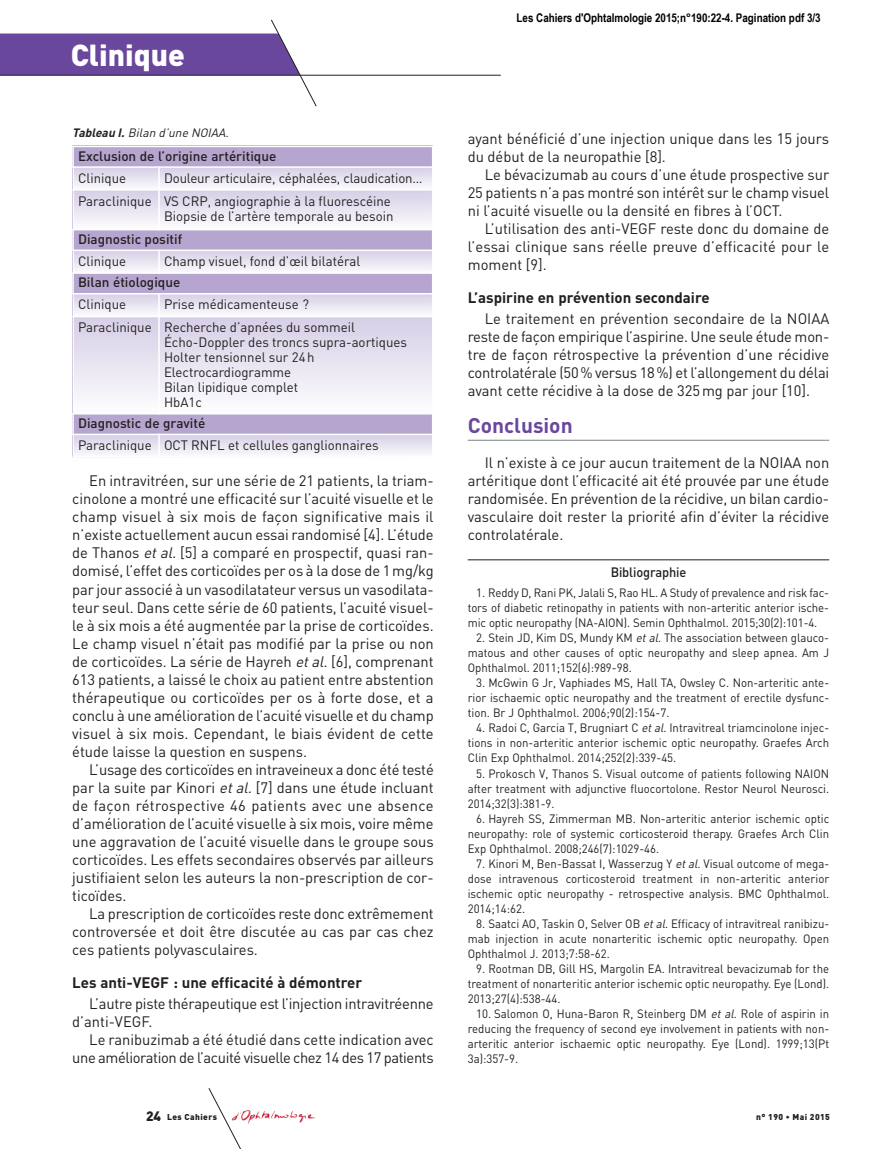
<style>
.page{position:relative;width:893px;height:1149px;background:#fff}
.page>*{position:absolute;margin:0;border:0;box-sizing:border-box;transform-origin:0 0}
.t1{font:900 30px "DIN";color:#fff}
.t2{font:700 21px "DIN";color:#69479c}
.t3{font:15px/18px "DIN";color:#231f20;text-align:justify}
.t4{font:15px/18px "DIN";letter-spacing:-.025em;color:#231f20;text-align:right}
.t5{font:700 15px "DIN";color:#231f20}
.t6{font:13.5px/15px "DIN";color:#231f20}
.t7{font:500 13.5px "DIN";color:#231f20}
.t8{font:500 13.5px "DIN";color:#231f20;scale:.95 1}
.t9{font:12px/15px "DIN";color:#231f20;text-align:justify;scale:.95 1}
.t10{font:700 12px "Arial Narrow";color:#000}
.t11{font:italic 12px "DIN";color:#231f20}
.t12{font:900 8.4px "DIN";letter-spacing:.05em;color:#231f20}
.s1{font-weight:700}
.s2{font-style:italic}
.s3{font-size:13.5px}
</style>
<div class="page">
<hr style="left:0;top:75px;width:501px;height:1px;background:#231f20">
<svg style="left:0;top:20px;width:317px;height:87px"></svg>
<img style="left:254px;top:1111px;width:62px;height:12px">
<svg style="left:208px;top:1088px;width:46px;height:60px"></svg>
<hr style="left:468px;top:440px;width:361px;height:1px;background:#808285">
<hr style="left:468px;top:559px;width:361px;height:1px;background:#231f20">
<div style="left:72px;top:146px;width:361px;height:21px;background:#b5a5cf"></div>
<svg style="left:74px;top:168px;width:84px;height:18px"></svg>
<svg style="left:160px;top:168px;width:272px;height:18px"></svg>
<div style="left:74px;top:190px;width:84px;height:39px;background:linear-gradient(to bottom,#d6cee7,#fcfbfc)"></div>
<div style="left:160px;top:190px;width:272px;height:39px;background:linear-gradient(to bottom,#d6cee7,#fcfbfc)"></div>
<div style="left:72px;top:229px;width:361px;height:21px;background:#b5a5cf"></div>
<svg style="left:74px;top:251px;width:84px;height:19px"></svg>
<svg style="left:160px;top:251px;width:272px;height:19px"></svg>
<div style="left:72px;top:273px;width:361px;height:20px;background:#b5a5cf"></div>
<div style="left:74px;top:294px;width:84px;height:22px;background:linear-gradient(to bottom,#d7d0e7,#f8f7fb)"></div>
<div style="left:160px;top:294px;width:272px;height:22px;background:linear-gradient(to bottom,#d7d0e7,#f8f7fb)"></div>
<div style="left:74px;top:317px;width:84px;height:96px;background:linear-gradient(to bottom,#d5cee6,#fdfcfd)"></div>
<div style="left:160px;top:317px;width:272px;height:96px;background:linear-gradient(to bottom,#d5cee6,#fdfcfd)"></div>
<div style="left:72px;top:413px;width:361px;height:21px;background:#b5a5cf"></div>
<svg style="left:74px;top:435px;width:84px;height:19px"></svg>
<svg style="left:160px;top:435px;width:272px;height:19px"></svg>
<hr style="left:72px;top:146px;width:2px;height:312px;background:#fff">
<hr style="left:432px;top:146px;width:1px;height:312px;background:#fff">
<hr style="left:72px;top:146px;width:361px;height:1px;background:#fff">
<hr style="left:72px;top:166px;width:361px;height:2px;background:#fff">
<hr style="left:72px;top:229px;width:361px;height:1px;background:#fff">
<hr style="left:72px;top:249px;width:361px;height:2px;background:#fff">
<hr style="left:72px;top:272px;width:361px;height:2px;background:#fff">
<hr style="left:72px;top:413px;width:361px;height:1px;background:#fff">
<hr style="left:72px;top:433px;width:361px;height:2px;background:#fff">
<h1 class="t1" style="left:71px;top:35px;width:116px">Clinique</h1>
<p class="t11" style="left:72px;top:125px;width:161px"><span class="s1">Tableau I.</span> Bilan d’une NOIAA.</p>
<p class="t7" style="left:78px;top:147px;width:200px">Exclusion de l’origine artéritique</p>
<p class="t6" style="left:78px;top:170px;width:50px">Clinique</p>
<p class="t6" style="left:78px;top:166px;width:346px;line-height:22.8px;text-indent:86px">Douleur articulaire, céphalées, claudication…<br>Paraclinique VS CRP, angiographie à la fluorescéine</p>
<p class="t6" style="left:164px;top:208px;width:231px">Biopsie de l’artère temporale au besoin</p>
<p class="t7" style="left:78px;top:230px;width:106px">Diagnostic positif</p>
<p class="t6" style="left:78px;top:253px;width:50px">Clinique</p>
<p class="t6" style="left:164px;top:253px;width:198px">Champ visuel, fond d’œil bilatéral</p>
<p class="t7" style="left:78px;top:274px;width:104px">Bilan étiologique</p>
<p class="t6" style="left:78px;top:297px;width:50px">Clinique</p>
<p class="t6" style="left:78px;top:293px;width:278px;line-height:22.8px;text-indent:86px">Prise médicamenteuse ?<br>Paraclinique Recherche d’apnées du sommeil</p>
<p class="t6" style="left:164px;top:334px;width:245px">Écho-Doppler des troncs supra-aortiques<br>Holter tensionnel sur 24 h<br>Electrocardiogramme<br>Bilan lipidique complet<br>HbA1c</p>
<p class="t7" style="left:78px;top:414px;width:129px">Diagnostic de gravité</p>
<p class="t6" style="left:78px;top:437px;width:302px">Paraclinique OCT RNFL et cellules ganglionnaires</p>
<p class="t3" style="left:72px;top:471px;width:363px;text-indent:17px">En intravitréen, sur une série de 21 patients, la triam&shy;cinolone a montré une efficacité sur l’acuité visuelle et le champ visuel à six mois de façon significative mais il n’existe actuellement aucun essai randomisé [4]. L’étude de Thanos <span class="s2">etal.</span>[5] a comparé en prospectif, quasi ran&shy;domisé, l’effet des corticoïdes per os à la dose de 1 mg/kg par jour associé à un vasodilatateur versus un vasodilata - teur seul. Dans cette série de 60 patients, l’acuité visuel - le à six mois a été augmentée par la prise de corticoïdes.<br>Le champ visuel n’était pas modifié par la prise ou non de corticoïdes. La série de Hayreh <span class="s2">etal.</span>[6], comprenant 613 patients, a laissé le choix au patient entre abstention thérapeutique ou corticoïdes per os à forte dose, et a conclu à une amélioration de l’acuité visuelle et du champ visuel à six mois. Cependant, le biais évident de cette étude laisse la question en suspens.</p>
<p class="t3" style="left:72px;top:759px;width:363px;text-indent:17px">L’usage des corticoïdes en intraveineux a donc été testé par la suite par Kinori <span class="s2">etal.</span>[7] dans une étude incluant de façon rétrospective 46 patients avec une absence d’amélioration de l’acuité visuelle à six mois, voire même une aggravation de l’acuité visuelle dans le groupe sous corticoïdes. Les effets secondaires observés par ailleurs justifiaient selon les auteurs la non-prescription de cor&shy;ticoïdes.</p>
<p class="t3" style="left:72px;top:903px;width:363px;text-indent:17px">La prescription de corticoïdes reste donc extrêmement controversée et doit être discutée au cas par cas chez ces patients polyvasculaires.</p>
<p class="t5" style="left:72px;top:972px;width:292px">Les anti-VEGF : une efficacité à démontrer</p>
<p class="t3" style="left:72px;top:993px;width:363px;text-indent:17px">L’autre piste thérapeutique est l’injection intravitréenne d’anti-VEGF.</p>
<p class="t4" style="left:72px;top:1029px;width:363px">Le ranibuzimab a été étudié dans cette indication avec une amélioration de l’acuité visuelle chez 14 des 17 patients</p>
<p class="t10" style="left:517px;top:10px;width:306px">Les Cahiers d'Ophtalmologie 2015;n°190:22-4. Pagination pdf 3/3</p>
<p class="t3" style="left:468px;top:129px;width:363px">ayant bénéficié d’une injection unique dans les 15 jours du début de la neuropathie [8].</p>
<p class="t3" style="left:468px;top:165px;width:363px;text-indent:17px">Le bévacizumab au cours d’une étude prospective sur 25 patients n’a pas montré son intérêt sur le champ visuel ni l’acuité visuelle ou la densité en fibres à l’OCT.</p>
<p class="t3" style="left:468px;top:219px;width:363px;text-indent:17px">L’utilisation des anti-VEGF reste donc du domaine de l’essai clinique sans réelle preuve d’efficacité pour le moment [9].</p>
<p class="t5" style="left:468px;top:288px;width:243px">L’aspirine en prévention secondaire</p>
<p class="t3" style="left:468px;top:309px;width:363px;text-indent:17px">Le traitement en prévention secondaire de la NOIAA reste de façon empirique l’aspirine. Une seule étude mon&shy;tre de façon rétrospective la prévention d’une récidive controlatérale (50% versus 18%) et l’allongement du délai avant cette récidive à la dose de 325 mg par jour [10].</p>
<h2 class="t2" style="left:468px;top:411px;width:106px">Conclusion</h2>
<p class="t3" style="left:468px;top:453px;width:363px;text-indent:17px">Il n’existe à ce jour aucun traitement de la NOIAA non artéritique dont l’efficacité ait été prouvée par une étude randomisée. En prévention de la récidive, un bilan cardio - vasculaire doit rester la priorité afin d’éviter la récidive controlatérale.</p>
<p class="t8" style="left:611px;top:563px;width:81px">Bibliographie</p>
<p class="t9" style="left:468px;top:585px;width:382px;text-indent:9px">1. Reddy D, Rani PK, Jalali S, Rao HL. A Study of prevalence and risk fac&shy;tors of diabetic retinopathy in patients with non-arteritic anterior ische&shy;mic optic neuropathy (NA-AION). Semin Ophthalmol. 2015;30(2):101-4.</p>
<p class="t9" style="left:468px;top:630px;width:382px;text-indent:9px">2. Stein JD, Kim DS, Mundy KM <span class="s2">etal</span>. The association between glauco&shy;matous and other causes of optic neuropathy and sleep apnea. Am J Ophthalmol. 2011;152(6):989-98.</p>
<p class="t9" style="left:468px;top:675px;width:382px;text-indent:9px">3. McGwin G Jr, Vaphiades MS, Hall TA, Owsley C. Non-arteritic ante&shy;rior ischaemic optic neuropathy and the treatment of erectile dysfunc&shy;tion. Br J Ophthalmol. 2006;90(2):154-7.</p>
<p class="t9" style="left:468px;top:720px;width:382px;text-indent:9px">4. Radoi C, Garcia T, Brugniart C <span class="s2">etal</span>. Intravitreal triamcinolone injec&shy;tions in non-arteritic anterior ischemic optic neuropathy. Graefes Arch Clin Exp Ophthalmol. 2014;252(2):339-45.</p>
<p class="t9" style="left:468px;top:765px;width:382px;text-indent:9px">5. Prokosch V, Thanos S. Visual outcome of patients following NAION after treatment with adjunctive fluocortolone. Restor Neurol Neurosci.<br>2014;32(3):381-9.</p>
<p class="t9" style="left:468px;top:810px;width:382px;text-indent:9px">6. Hayreh SS, Zimmerman MB. Non-arteritic anterior ischemic optic neuropathy: role of systemic corticosteroid therapy. Graefes Arch Clin Exp Ophthalmol. 2008;246(7):1029-46.</p>
<p class="t9" style="left:468px;top:855px;width:382px;text-indent:9px">7. Kinori M, Ben-Bassat I, Wasserzug Y <span class="s2">etal</span>. Visual outcome of mega&shy;dose intravenous corticosteroid treatment in non-arteritic anterior ischemic optic neuropathy - retrospective analysis. BMC Ophthalmol.<br>2014;14:62.</p>
<p class="t9" style="left:468px;top:915px;width:382px;text-indent:9px">8. Saatci AO, Taskin O, Selver OB <span class="s2">etal</span>. Efficacy of intravitreal ranibizu&shy;mab injection in acute nonarteritic ischemic optic neuropathy. Open Ophthalmol J. 2013;7:58-62.</p>
<p class="t9" style="left:468px;top:960px;width:382px;text-indent:9px">9. Rootman DB, Gill HS, Margolin EA. Intravitreal bevacizumab for the treatment of nonarteritic anterior ischemic optic neuropathy. Eye (Lond).<br>2013;27(4):538-44.</p>
<p class="t9" style="left:468px;top:1005px;width:382px;text-indent:9px">10. Salomon O, Huna-Baron R, Steinberg DM <span class="s2">et al</span>. Role of aspirin in reducing the frequency of second eye involvement in patients with non&shy;arteritic anterior ischaemic optic neuropathy. Eye (Lond). 1999;13(Pt 3a):357-9.</p>
<p class="t12" style="left:146px;top:1111px;width:72px"><span class="s3">24</span> Les Cahiers</p>
<p class="t12" style="left:756px;top:1111px;width:75px">n° 190 • Mai 2015</p>
</div>
